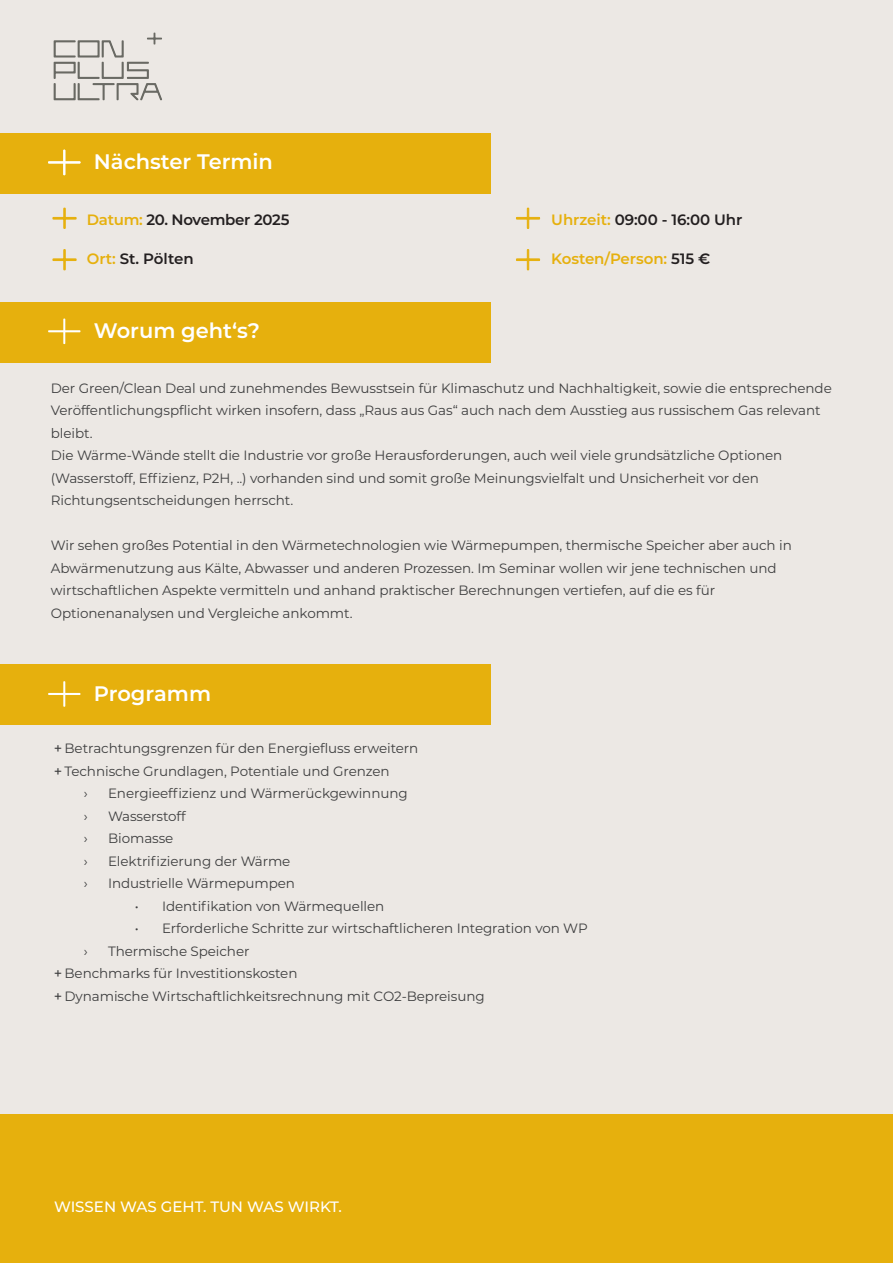
<style>
.page{position:relative;width:893px;height:1263px;background:#ece8e4}
.page>*{position:absolute;margin:0;border:0;box-sizing:border-box;transform-origin:0 0}
.t1{font:600 21px "Montserrat";color:#fff}
.Absatzformat_1{font:600 15px "Montserrat";letter-spacing:-.015em;color:#231f20}
.t2{font:500 15px "Montserrat";color:#fff}
.Absatzformat_1-2{font:600 15px "Montserrat";letter-spacing:-.005em;color:#e6b00d}
.t3{font:13.5px/22.5px "Montserrat";letter-spacing:-.005em;color:#3e3e3f}
.s1{color:#e6b00d}
.s2{color:#231f20}
.s3{font-family:"Arial"}
</style>
<div class="page">
<div style="left:0;top:1114px;width:893px;height:149px;background:#e6b00d"></div>
<div style="left:0;top:133px;width:490px;height:61px;background:#e6b00d"></div>
<div style="left:0;top:302px;width:490px;height:61px;background:#e6b00d"></div>
<svg style="left:48px;top:318px;width:32px;height:26px"></svg>
<svg style="left:54px;top:33px;width:108px;height:67px"></svg>
<svg style="left:48px;top:150px;width:32px;height:25px"></svg>
<svg style="left:53px;top:208px;width:23px;height:21px"></svg>
<svg style="left:516px;top:208px;width:24px;height:21px"></svg>
<svg style="left:53px;top:249px;width:23px;height:21px"></svg>
<svg style="left:516px;top:249px;width:24px;height:21px"></svg>
<div style="left:0;top:664px;width:490px;height:61px;background:#e6b00d"></div>
<svg style="left:48px;top:681px;width:32px;height:26px"></svg>
<p class="t1" style="left:94px;top:147px;width:181px">Nächster Termin</p>
<p class="Absatzformat_1" style="left:87px;top:209px;width:204px"><span class="s1">Datum:</span> 20. November 2025</p>
<p class="Absatzformat_1" style="left:87px;top:248px;width:108px"><span class="s1">Ort:</span> St. Pölten</p>
<p class="Absatzformat_1" style="left:551px;top:209px;width:193px"><span class="s1">Uhrzeit:</span> 09:00 - 16:00 Uhr</p>
<p class="Absatzformat_1-2" style="left:551px;top:248px;width:161px">Kosten/Person: <span class="s2">515 €</span></p>
<p class="t1" style="left:94px;top:316px;width:168px">Worum geht‘s?</p>
<p class="t3" style="left:51px;top:376px;width:783px">Der Green/Clean Deal und zunehmendes Bewusstsein für Klimaschutz und Nachhaltigkeit, sowie die entsprechende<br>Veröffentlichungspflicht wirken insofern, dass „Raus aus Gas“ auch nach dem Ausstieg aus russischem Gas relevant bleibt.</p>
<p class="t3" style="left:51px;top:444px;width:733px">Die Wärme-Wände stellt die Industrie vor große Herausforderungen, auch weil viele grundsätzliche Optionen</p>
<p class="t3" style="left:51px;top:466px;width:710px">(Wasserstoff, Effizienz, P2H, ..) vorhanden sind und somit große Meinungsvielfalt und Unsicherheit vor den</p>
<p class="t3" style="left:51px;top:489px;width:244px">Richtungsentscheidungen herrscht.</p>
<p class="t3" style="left:51px;top:534px;width:742px">Wir sehen großes Potential in den Wärmetechnologien wie Wärmepumpen, thermische Speicher aber auch in</p>
<p class="t3" style="left:51px;top:556px;width:727px">Abwärmenutzung aus Kälte, Abwasser und anderen Prozessen. Im Seminar wollen wir jene technischen und</p>
<p class="t3" style="left:51px;top:579px;width:666px">wirtschaftlichen Aspekte vermitteln und anhand praktischer Berechnungen vertiefen, auf die es für</p>
<p class="t3" style="left:51px;top:601px;width:303px">Optionenanalysen und Vergleiche ankommt.</p>
<p class="t1" style="left:94px;top:679px;width:119px">Programm</p>
<p class="t3" style="left:54px;top:736px;width:366px"><span class="s3">+</span> Betrachtungsgrenzen für den Energiefluss erweitern</p>
<p class="t3" style="left:54px;top:759px;width:337px"><span class="s3">+</span> Technische Grundlagen, Potentiale und Grenzen</p>
<p class="t3" style="left:84px;top:781px;width:6px">›</p>
<p class="t3" style="left:108px;top:781px;width:301px">Energieeffizienz und Wärmerückgewinnung</p>
<p class="t3" style="left:84px;top:804px;width:6px">›</p>
<p class="t3" style="left:108px;top:804px;width:79px">Wasserstoff</p>
<p class="t3" style="left:84px;top:826px;width:6px">›</p>
<p class="t3" style="left:108px;top:826px;width:67px">Biomasse</p>
<p class="t3" style="left:84px;top:849px;width:6px">›</p>
<p class="t3" style="left:108px;top:849px;width:184px">Elektrifizierung der Wärme</p>
<p class="t3" style="left:84px;top:871px;width:6px">›</p>
<p class="t3" style="left:108px;top:871px;width:189px">Industrielle Wärmepumpen</p>
<p class="t3" style="left:135px;top:894px;width:251px">• Identifikation von Wärmequellen</p>
<p class="t3" style="left:135px;top:916px;width:454px">• Erforderliche Schritte zur wirtschaftlicheren Integration von WP</p>
<p class="t3" style="left:84px;top:939px;width:6px">›</p>
<p class="t3" style="left:108px;top:939px;width:143px">Thermische Speicher</p>
<p class="t3" style="left:54px;top:961px;width:245px"><span class="s3">+</span> Benchmarks für Investitionskosten</p>
<p class="t3" style="left:54px;top:984px;width:432px"><span class="s3">+</span> Dynamische Wirtschaftlichkeitsrechnung mit CO2-Bepreisung</p>
<p class="t2" style="left:54px;top:1196px;width:289px">WISSEN WAS GEHT. TUN WAS WIRKT.</p>
</div>
